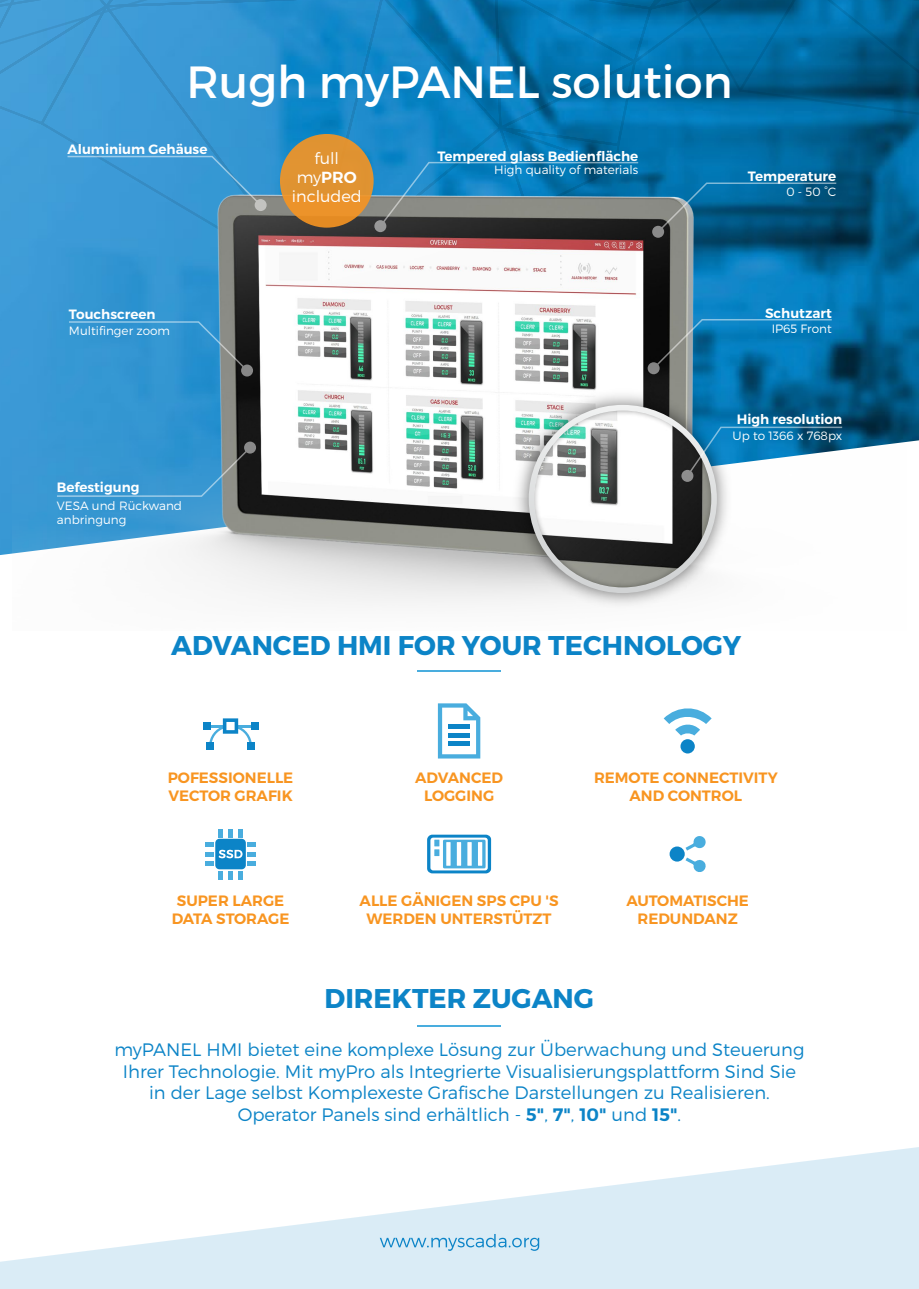
<style>
.page{position:relative;width:919px;height:1289px;background:#fff}
.page>*{position:absolute;margin:0;border:0;box-sizing:border-box;transform-origin:0 0}
.t1{font:45px "Montserrat";color:#fff}
.t2{font:700 27px "Montserrat";color:#0c84c7}
.t3{font:300 18px/21.6px "Montserrat";color:#0c84c7;text-align:center}
.t4{font:300 16.05px/19.2px "Montserrat";color:#fff;text-align:center}
.t5{font:600 15px/18px "Montserrat";color:#f89521;text-align:center}
.t6{font:600 13.5px "Montserrat";color:#fff}
.t7{font:300 12px/14.4px "Montserrat";color:#fff}
.s1{font-weight:600}
</style>
<div class="page">
<svg style="left:0;top:1147px;width:918px;height:141px;fill:#daecf6"></svg>
<svg style="left:380px;top:1233px;width:159px;height:17px;background:#b2d8ec"></svg>
<img style="left:13px;top:284px;width:893px;height:319px">
<img style="left:507px;top:384px;width:232px;height:222px">
<svg style="left:528px;top:405px;width:188px;height:188px"></svg>
<img style="left:534px;top:410px;width:177px;height:177px">
<svg style="left:534px;top:410px;width:177px;height:177px"></svg>
<svg style="left:241px;top:364px;width:12px;height:12px"></svg>
<svg style="left:69px;top:321px;width:180px;height:51px;background:#398cbe"></svg>
<svg style="left:244px;top:441px;width:12px;height:12px"></svg>
<svg style="left:57px;top:445px;width:195px;height:52px;background:#3c8dbe"></svg>
<svg style="left:681px;top:470px;width:12px;height:12px"></svg>
<svg style="left:685px;top:426px;width:157px;height:52px"></svg>
<svg style="left:647px;top:362px;width:12px;height:12px"></svg>
<svg style="left:651px;top:319px;width:180px;height:51px;background:#1a73a0"></svg>
<svg style="left:0;top:0;width:918px;height:284px;background:#2d81b2"></svg>
<div style="left:280px;top:134px;width:93px;height:94px;background:linear-gradient(to right,#e29230,#e3922f);border-radius:50%"></div>
<div style="left:680px;top:739px;width:14px;height:14px;background:#0c84c7;border-radius:50%"></div>
<svg style="left:663px;top:708px;width:48px;height:27px"></svg>
<div style="left:669px;top:846px;width:15px;height:15px;background:#0c84c7;border-radius:50%"></div>
<svg style="left:685px;top:836px;width:21px;height:14px"></svg>
<svg style="left:685px;top:857px;width:21px;height:15px"></svg>
<svg style="left:427px;top:834px;width:64px;height:39px"></svg>
<svg style="left:438px;top:703px;width:42px;height:55px"></svg>
<hr style="left:448px;top:724px;width:21px;height:4px;background:#0c84c7">
<hr style="left:448px;top:733px;width:21px;height:4px;background:#0c84c7">
<hr style="left:448px;top:741px;width:21px;height:4px;background:#0c84c7">
<div style="left:215px;top:838px;width:31px;height:31px;background:#0c84c7;border-radius:4px"></div>
<svg style="left:218px;top:849px;width:24px;height:9px"></svg>
<div style="left:218px;top:828px;width:5px;height:9px;background:#49adde"></div>
<div style="left:228px;top:828px;width:5px;height:9px;background:#49adde"></div>
<div style="left:238px;top:828px;width:5px;height:9px;background:#49adde"></div>
<div style="left:218px;top:870px;width:5px;height:9px;background:#49adde"></div>
<div style="left:228px;top:870px;width:5px;height:9px;background:#49adde"></div>
<div style="left:238px;top:870px;width:5px;height:9px;background:#49adde"></div>
<div style="left:247px;top:861px;width:9px;height:5px;background:#49adde"></div>
<div style="left:247px;top:851px;width:9px;height:5px;background:#49adde"></div>
<div style="left:247px;top:841px;width:9px;height:5px;background:#49adde"></div>
<div style="left:205px;top:861px;width:9px;height:5px;background:#49adde"></div>
<div style="left:205px;top:851px;width:9px;height:5px;background:#49adde"></div>
<div style="left:205px;top:841px;width:9px;height:5px;background:#49adde"></div>
<div style="left:251px;top:722px;width:7px;height:8px;background:#0c84c7"></div>
<div style="left:203px;top:722px;width:7px;height:8px;background:#0c84c7"></div>
<div style="left:206px;top:742px;width:8px;height:8px;background:#0c84c7"></div>
<svg style="left:209px;top:718px;width:46px;height:30px"></svg>
<div style="left:247px;top:742px;width:7px;height:8px;background:#0c84c7"></div>
<hr style="left:417px;top:670px;width:84px;height:2px;background:#49adde">
<hr style="left:417px;top:1025px;width:84px;height:1px;background:#49adde">
<h1 class="t1" style="left:186px;top:54px;width:547px">Rugh myPANEL solution</h1>
<p class="t6" style="left:68px;top:140px;width:141px">Aluminium Gehäuse</p>
<p class="t6" style="left:437px;top:147px;width:202px">Tempered glass Bedienfläche</p>
<p class="t7" style="left:494px;top:163px;width:145px">High quality of materials</p>
<p class="t4" style="left:292px;top:148px;width:71px">full my<span class="s1">PRO </span>included</p>
<p class="t6" style="left:747px;top:168px;width:90px">Temperature</p>
<p class="t7" style="left:786px;top:184px;width:51px">0 - 50 °C</p>
<p class="t6" style="left:69px;top:306px;width:88px">Touchscreen</p>
<p class="t7" style="left:69px;top:323px;width:103px">Multifinger zoom</p>
<p class="t6" style="left:765px;top:304px;width:68px">Schutzart</p>
<p class="t7" style="left:771px;top:321px;width:62px">IP65 Front</p>
<p class="t6" style="left:57px;top:479px;width:84px">Befestigung</p>
<p class="t7" style="left:57px;top:498px;width:127px">VESA und Rückwand anbringung</p>
<p class="t6" style="left:736px;top:411px;width:107px">High resolution</p>
<p class="t7" style="left:732px;top:428px;width:111px">Up to 1366 x 768px</p>
<h2 class="t2" style="left:171px;top:629px;width:571px">ADVANCED HMI FOR YOUR TECHNOLOGY</h2>
<p class="t5" style="left:168px;top:769px;width:127px;text-align:left">POFESSIONELLE<br>VECTOR GRAFIK</p>
<p class="t5" style="left:594px;top:769px;width:185px">REMOTE CONNECTIVITY<br>AND CONTROL</p>
<p class="t5" style="left:415px;top:769px;width:89px">ADVANCED<br>LOGGING</p>
<p class="t5" style="left:172px;top:892px;width:119px">SUPER LARGE<br>DATA STORAGE</p>
<p class="t5" style="left:359px;top:892px;width:200px">ALLE GÄNIGEN SPS CPU 'S<br>WERDEN UNTERSTÜTZT</p>
<p class="t5" style="left:626px;top:892px;width:124px">AUTOMATISCHE<br>REDUNDANZ</p>
<h2 class="t2" style="left:324px;top:981px;width:271px">DIREKTER ZUGANG</h2>
<p class="t3" style="left:114px;top:1038px;width:691px">myPANEL HMI bietet eine komplexe Lösung zur Überwachung und Steuerung Ihrer Technologie. Mit myPro als Integrierte Visualisierungsplattform Sind Sie in der Lage selbst Komplexeste Grafische Darstellungen zu Realisieren.<br>Operator Panels sind erhältlich - <span class="s1">5"</span>, <span class="s1">7"</span>, <span class="s1">10"</span> und <span class="s1">15"</span>.</p>
</div>
